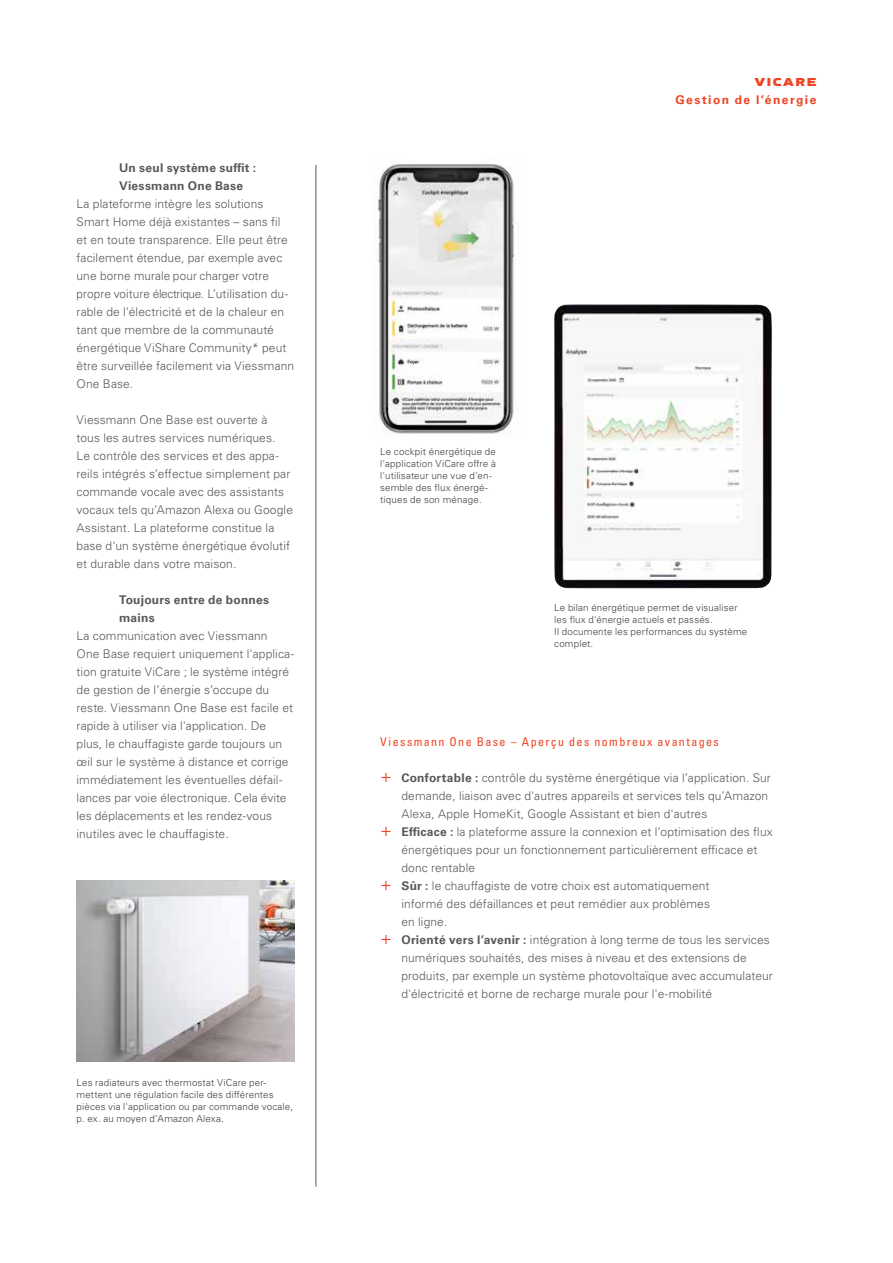
<style>
.page{position:relative;width:893px;height:1263px;background:#fff}
.page>*{position:absolute;margin:0;border:0;box-sizing:border-box;transform-origin:0 0}
.t1{font:300 12px/18px "Univers LTCYR 45";letter-spacing:.01em;color:#58595b}
.t2{font:700 12px/18px "Univers LTCYR 65";letter-spacing:.02em;color:#58595b}
.t3{font:condensed 12px "Univers LTCYR 57";letter-spacing:.115em;color:#ef4423}
.t4{font:700 12px "Univers LTCYR 65";letter-spacing:.12em;color:#ef4423}
.t5{font:700 12px "Viessmann Wide";letter-spacing:.11em;color:#ef4423}
.t6{font:300 9.75px/12px "Univers LTCYR 45";letter-spacing:.015em;color:#414042}
.s1{font-size:18px;color:#ef4423}
.s2{font-family:"Univers LTCYR 65";font-weight:700}
</style>
<div class="page">
<img style="left:77px;top:881px;width:217px;height:180px">
<img style="left:374px;top:164px;width:141px;height:272px">
<hr style="left:316px;top:165px;width:1px;height:1022px;background:#58595b">
<img style="left:554px;top:304px;width:218px;height:285px">
<p class="t2" style="left:119px;top:159px;width:139px">Un seul système suffit :<br>Viessmann One Base</p>
<p class="t1" style="left:77px;top:195px;width:219px">La plateforme intègre les solutions Smart Home déjà existantes – sans fil et en toute transparence. Elle peut être facilement étendue, par exemple avec une borne murale pour charger votre propre voiture électrique. L’utilisation du&shy;rable de l'électricité et de la chaleur en tant que membre de la communauté énergétique ViShare Community* peut être surveillée facilement via Viessmann One Base.</p>
<p class="t1" style="left:77px;top:411px;width:218px">Viessmann One Base est ouverte à tous les autres services numériques.<br>Le contrôle des services et des appa&shy;reils intégrés s’effectue simplement par commande vocale avec des assistants vocaux tels qu’Amazon Alexa ou Google Assistant. La plateforme constitue la base d'un système énergétique évolutif et durable dans votre maison.</p>
<p class="t2" style="left:119px;top:591px;width:152px">Toujours entre de bonnes mains</p>
<p class="t1" style="left:77px;top:627px;width:219px">La communication avec Viessmann<br>One Base requiert uniquement l'applica&shy;tion gratuite ViCare ; le système intégré de gestion de l’énergie s’occupe du reste. Viessmann One Base est facile et rapide à utiliser via l'application. De plus, le chauffagiste garde toujours un œil sur le système à distance et corrige immédiatement les éventuelles défail&shy;lances par voie électronique. Cela évite les déplacements et les rendez-vous inutiles avec le chauffagiste.</p>
<p class="t6" style="left:77px;top:1076px;width:218px">Les radiateurs avec thermostat ViCare per&shy;mettent une régulation facile des différentes pièces via l'application ou par commande vocale, p. ex. au moyen d’Amazon Alexa.</p>
<p class="t5" style="left:755px;top:74px;width:63px">VICARE</p>
<p class="t4" style="left:676px;top:91px;width:142px">Gestion de l’énergie</p>
<p class="t6" style="left:380px;top:446px;width:117px">Le cockpit énergétique de l'application ViCare offre à l'utilisateur une vue d'en&shy;semble des flux énergé&shy;tiques de son ménage.</p>
<p class="t6" style="left:554px;top:601px;width:195px">Le bilan énergétique permet de visualiser les flux d'énergie actuels et passés.<br>Il documente les performances du système complet.</p>
<p class="t3" style="left:380px;top:734px;width:340px">Viessmann One Base – Aperçu des nombreux avantages</p>
<p class="t1" style="left:380px;top:769px;width:392px"><span class="s1">+</span> <span class="s2">Confortable :</span> contrôle du système énergétique via l’application. Sur</p>
<p class="t1" style="left:401px;top:787px;width:368px">demande, liaison avec d'autres appareils et services tels qu’Amazon</p>
<p class="t1" style="left:401px;top:805px;width:307px">Alexa, Apple HomeKit, Google Assistant et bien d'autres</p>
<p class="t1" style="left:380px;top:823px;width:394px"><span class="s1">+</span> <span class="s2">Efficace :</span> la plateforme assure la connexion et l’optimisation des flux</p>
<p class="t1" style="left:401px;top:841px;width:357px">énergétiques pour un fonctionnement particulièrement efficace et</p>
<p class="t1" style="left:401px;top:859px;width:75px">donc rentable</p>
<p class="t1" style="left:380px;top:877px;width:331px"><span class="s1">+</span> <span class="s2">Sûr :</span> le chauffagiste de votre choix est automatiquement</p>
<p class="t1" style="left:401px;top:895px;width:310px">informé des défaillances et peut remédier aux problèmes</p>
<p class="t1" style="left:401px;top:913px;width:47px">en ligne.</p>
<p class="t1" style="left:380px;top:931px;width:391px"><span class="s1">+</span> <span class="s2">Orienté vers l’avenir :</span> intégration à long terme de tous les services</p>
<p class="t1" style="left:401px;top:949px;width:347px">numériques souhaités, des mises à niveau et des extensions de</p>
<p class="t1" style="left:401px;top:967px;width:373px">produits, par exemple un système photovoltaïque avec accumulateur</p>
<p class="t1" style="left:401px;top:985px;width:312px">d'électricité et borne de recharge murale pour l'e-mobilité</p>
</div>
